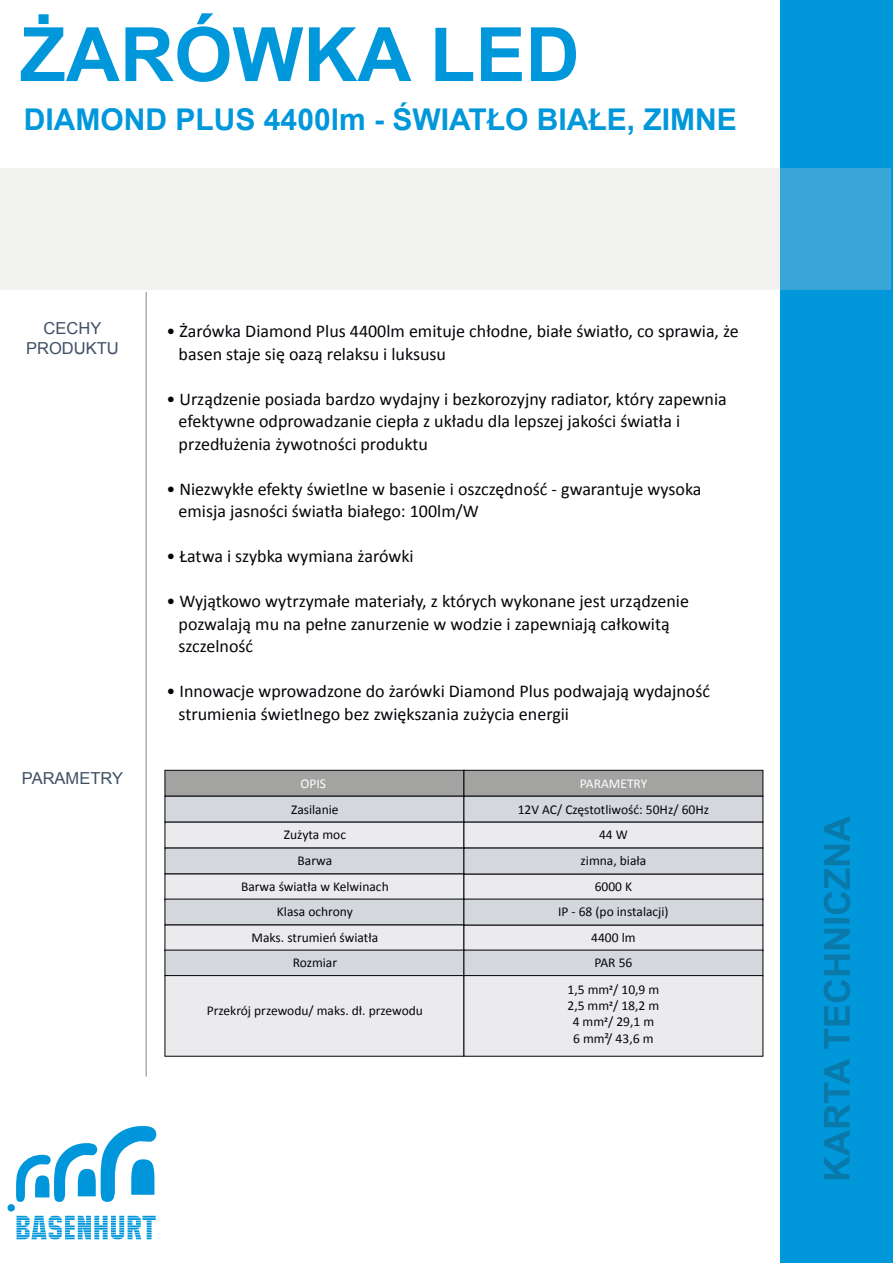
<style>
.page{position:relative;width:893px;height:1263px;background:#fff}
.page>*{position:absolute;margin:0;border:0;box-sizing:border-box;transform-origin:0 0}
.t1{font:700 75px "Arial";color:#0097db}
.t2{font:700 30px "Arial";color:#0097db}
.t3{font:18px/22.5px "Calibri";color:#05050a}
.t4{font:16.5px/19.8px "Arial";color:#405064;text-align:center}
.t5{font:13.5px/25.5px "Calibri";color:#05050a;text-align:center}
.t6{font:13.5px "Calibri";color:#fff}
</style>
<div class="page">
<div style="left:780px;top:0;width:113px;height:1263px;background:#0097db"></div>
<svg style="left:0;top:168px;width:891px;height:122px;fill:#f2f2f1"></svg>
<hr style="left:146px;top:292px;width:1px;height:784px;background:#05050a">
<svg style="left:7px;top:1126px;width:149px;height:113px"></svg>
<svg style="left:824px;top:1059px;width:26px;height:120px"></svg>
<svg style="left:824px;top:955px;width:26px;height:94px"></svg>
<svg style="left:824px;top:929px;width:26px;height:20px"></svg>
<div style="left:824px;top:918px;width:26px;height:5px;background:#0979aa"></div>
<svg style="left:824px;top:816px;width:26px;height:98px"></svg>
<div style="left:165px;top:770px;width:299px;height:26px;background:#a3a3a2;border:1px solid #05050a"></div>
<div style="left:464px;top:770px;width:299px;height:26px;background:#a3a3a2;border:1px solid #05050a"></div>
<div style="left:165px;top:796px;width:299px;height:26px;background:#d4d8dd;border:1px solid #05050a"></div>
<div style="left:464px;top:796px;width:299px;height:26px;background:#d4d8dd;border:1px solid #05050a"></div>
<div style="left:165px;top:822px;width:299px;height:26px;background:#ebebed"></div>
<div style="left:464px;top:822px;width:299px;height:26px;background:#ebebed"></div>
<div style="left:165px;top:848px;width:299px;height:26px;background:#d4d8dd;border:1px solid #05050a"></div>
<div style="left:165px;top:874px;width:299px;height:26px;background:#ebebed"></div>
<div style="left:464px;top:874px;width:299px;height:26px;background:#ebebed;border:1px solid #05050a"></div>
<div style="left:464px;top:848px;width:299px;height:26px;background:#d4d8dd"></div>
<div style="left:165px;top:899px;width:299px;height:26px;background:#d4d8dd;border:1px solid #05050a"></div>
<div style="left:165px;top:925px;width:299px;height:26px;background:#ebebed"></div>
<div style="left:464px;top:925px;width:299px;height:26px;background:#ebebed;border:1px solid #05050a"></div>
<div style="left:464px;top:899px;width:299px;height:26px;background:#d4d8dd"></div>
<div style="left:165px;top:950px;width:299px;height:26px;background:#d4d8dd"></div>
<div style="left:464px;top:950px;width:299px;height:26px;background:#d4d8dd"></div>
<div style="left:165px;top:975px;width:299px;height:81px;background:#ebebed;border:1px solid #05050a"></div>
<div style="left:464px;top:975px;width:299px;height:81px;background:#ebebed;border:1px solid #05050a"></div>
<h1 class="t1" style="left:20px;top:2px;width:561px">ŻARÓWKA LED</h1>
<h2 class="t2" style="left:24px;top:99px;width:714px">DIAMOND PLUS 4400lm - ŚWIATŁO BIAŁE, ZIMNE</h2>
<p class="t4" style="left:26px;top:319px;width:94px">CECHY<br>PRODUKTU</p>
<p class="t4" style="left:22px;top:768px;width:103px">PARAMETRY</p>
<p class="t3" style="left:179px;top:319px;width:562px;text-indent:-12px">• Żarówka Diamond Plus 4400lm emituje chłodne, białe światło, co sprawia, że basen staje się oazą relaksu i luksusu</p>
<p class="t3" style="left:179px;top:387px;width:550px;text-indent:-12px">• Urządzenie posiada bardzo wydajny i bezkorozyjny radiator, który zapewnia efektywne odprowadzanie ciepła z układu dla lepszej jakości światła i przedłużenia żywotności produktu</p>
<p class="t3" style="left:179px;top:477px;width:524px;text-indent:-12px">• Niezwykłe efekty świetlne w basenie i oszczędność - gwarantuje wysoka emisja jasności światła białego: 100lm/W</p>
<p class="t3" style="left:166px;top:544px;width:249px">• Łatwa i szybka wymiana żarówki</p>
<p class="t3" style="left:179px;top:589px;width:512px;text-indent:-12px">• Wyjątkowo wytrzymałe materiały, z których wykonane jest urządzenie pozwalają mu na pełne zanurzenie w wodzie i zapewniają całkowitą szczelność</p>
<p class="t3" style="left:179px;top:679px;width:533px;text-indent:-12px">• Innowacje wprowadzone do żarówki Diamond Plus podwajają wydajność strumienia świetlnego bez zwiększania zużycia energii</p>
<p class="t6" style="left:301px;top:774px;width:27px">OPIS</p>
<p class="t6" style="left:580px;top:774px;width:69px">PARAMETRY</p>
<p class="t5" style="left:291px;top:796px;width:49px">Zasilanie</p>
<p class="t5" style="left:518px;top:796px;width:193px">12V AC/ Częstotliwość: 50Hz/ 60Hz<br>44 W<br>zimna, biała<br>6000 K</p>
<p class="t5" style="left:241px;top:822px;width:149px">Zużyta moc<br>Barwa<br>Barwa światła w Kelwinach</p>
<p class="t5" style="left:252px;top:898px;width:128px">Klasa ochrony<br>Maks. strumień światła<br>Rozmiar</p>
<p class="t5" style="left:207px;top:997px;width:218px">Przekrój przewodu/ maks. dł. przewodu</p>
<p class="t5" style="left:558px;top:898px;width:112px">IP - 68 (po instalacji)<br>4400 lm</p>
<p class="t5" style="left:568px;top:949px;width:93px;line-height:27px">PAR 56<br>1,5 mm2/ 10,9 m</p>
<p class="t5" style="left:568px;top:997px;width:93px;line-height:16.2px">2,5 mm2/ 18,2 m<br>4 mm2/ 29,1 m<br>6 mm²/ 43,6 m</p>
</div>
